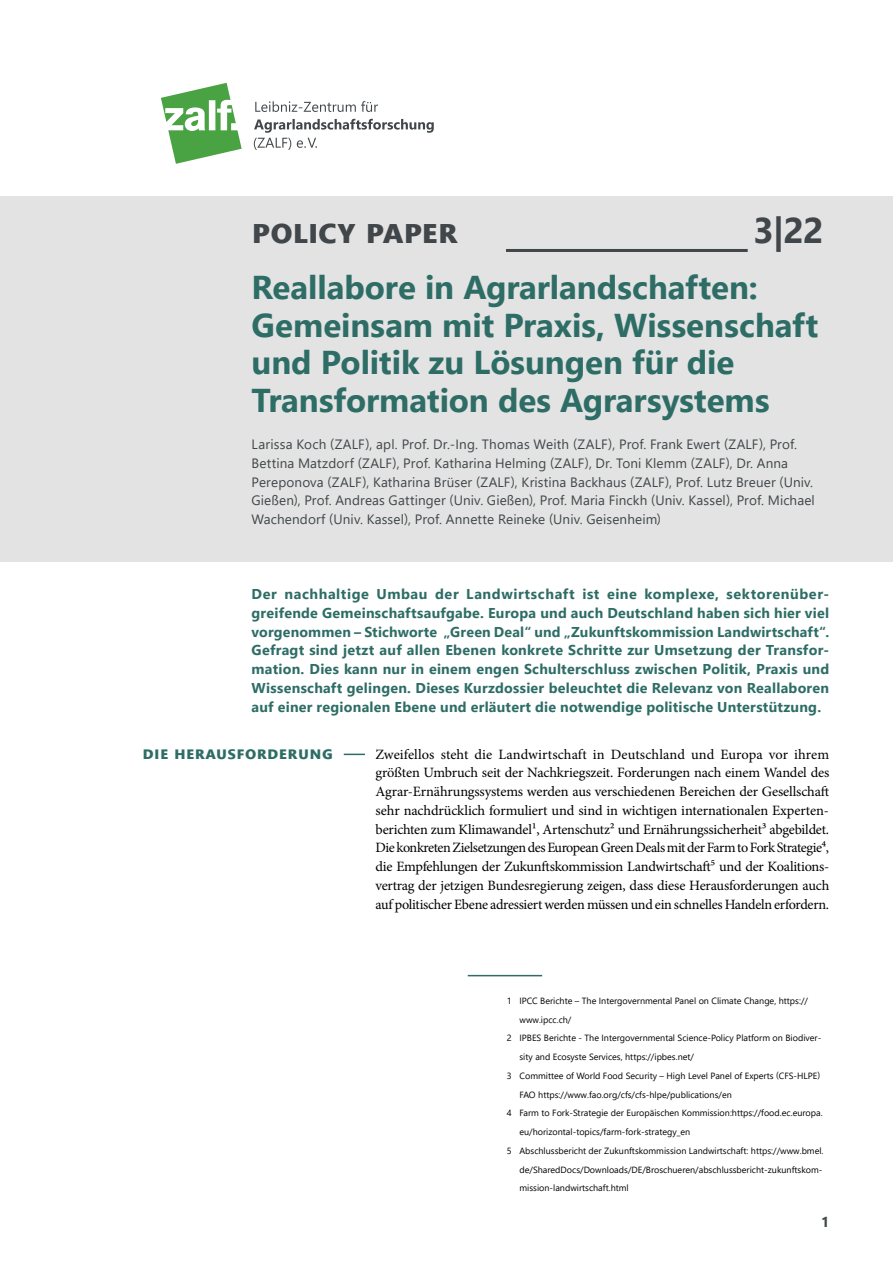
<style>
.page{position:relative;width:893px;height:1263px;background:#fff}
.page>*{position:absolute;margin:0;border:0;box-sizing:border-box;transform-origin:0 0}
.t1{font:700 35.7px "Segoe UI";color:#404649}
.t2{font:700 33px/37.5px "Segoe UI";color:#2e6d66}
.t3{font:700 18px "Segoe UI";letter-spacing:.125em;color:#2e6d66}
.t4{font:14.25px/18.8px "Minion Pro";letter-spacing:-.02em;color:#000;text-align:justify}
.t5{font:700 14.25px/18.8px "Segoe UI";letter-spacing:.015em;color:#2e6d66;text-align:justify}
.t6{font:700 14.25px "Segoe UI";color:#404649}
.t7{font:13.5px/18.8px "Segoe UI";letter-spacing:.01em;color:#404649}
.t8{font:9px "Segoe UI";color:#000}
</style>
<div class="page">
<div style="left:0;top:196px;width:893px;height:366px;background:#e3e3e3"></div>
<svg style="left:344px;top:754px;width:21px;height:1px"></svg>
<hr style="left:468px;top:975px;width:74px;height:1px;background:#2e6d66">
<svg style="left:161px;top:83px;width:81px;height:81px"></svg>
<svg style="left:254px;top:119px;width:180px;height:31px"></svg>
<svg style="left:255px;top:101px;width:123px;height:11px"></svg>
<hr style="left:506px;top:249px;width:242px;height:3px;background:#404649">
<h1 class="t1" style="left:252px;top:196px;width:202px">Policy Paper</h1>
<h1 class="t1" style="left:753px;top:196px;width:72px">3|22</h1>
<h2 class="t2" style="left:252px;top:266px;width:568px">Reallabore in Agrarlandschaften:<br>Gemeinsam mit Praxis, Wissenschaft und Politik zu Lösungen für die Transformation des Agrarsystems</h2>
<p class="t7" style="left:252px;top:434px;width:565px">Larissa Koch (ZALF), apl. Prof. Dr.-Ing. Thomas Weith (ZALF), Prof. Frank Ewert (ZALF), Prof.<br>Bettina Matzdorf (ZALF), Prof. Katharina Helming (ZALF), Dr. Toni Klemm (ZALF), Dr. Anna Pereponova (ZALF), Katharina Brüser (ZALF), Kristina Backhaus (ZALF), Prof. Lutz Breuer (Univ.<br>Gießen), Prof. Andreas Gattinger (Univ. Gießen), Prof. Maria Finckh (Univ. Kassel), Prof. Michael Wachendorf (Univ. Kassel), Prof. Annette Reineke (Univ. Geisenheim)</p>
<p class="t5" style="left:252px;top:584px;width:579px">Der nachhaltige Umbau der Landwirtschaft ist eine komplexe, sektorenüber&shy;greifende Gemeinschaftsaufgabe. Europa und auch Deutschland haben sich hier viel vorgenommen – Stichworte „Green Deal“ und „Zukunftskommission Landwirtschaft“.<br>Gefragt sind jetzt auf allen Ebenen konkrete Schritte zur Umsetzung der Transfor&shy;mation. Dies kann nur in einem engen Schulterschluss zwischen Politik, Praxis und Wissenschaft gelingen. Dieses Kurzdossier beleuchtet die Relevanz von Reallaboren auf einer regionalen Ebene und erläutert die notwendige politische Unterstützung.</p>
<p class="t4" style="left:376px;top:745px;width:455px">Zweifellos steht die Landwirtschaft in Deutschland und Europa vor ihrem größten Umbruch seit der Nachkriegszeit. Forderungen nach einem Wandel des Agrar-Ernährungssystems werden aus verschiedenen Bereichen der Gesellschaft sehr nachdrücklich formuliert und sind in wichtigen internationalen Experten&shy;berichten zum Klimawandel1, Artenschutz2 und Ernährungssicherheit3 abgebildet.<br>Die konkreten Zielsetzungen des European Green Deals mit der Farm to Fork Strategie4, die Empfehlungen der Zukunftskommission Landwirtschaft5 und der Koalitions&shy;vertrag der jetzigen Bundesregierung zeigen, dass diese Herausforderungen auch auf politischer Ebene adressiert werden müssen und ein schnelles Handeln erfordern.</p>
<p class="t3" style="left:142px;top:735px;width:192px">Die Herausforderung</p>
<p class="t8" style="left:507px;top:992px;width:303px">1 IPCC Berichte – The Intergovernmental Panel on Climate Change, https://</p>
<p class="t8" style="left:519px;top:1011px;width:53px">www.ipcc.ch/</p>
<p class="t8" style="left:507px;top:1029px;width:316px">2 IPBES Berichte - The Intergovernmental Science-Policy Platform on Biodiver-</p>
<p class="t8" style="left:519px;top:1048px;width:176px">sity and Ecosyste Services, https://ipbes.net/</p>
<p class="t8" style="left:507px;top:1067px;width:315px">3 Committee of World Food Security – High Level Panel of Experts (CFS-HLPE)</p>
<p class="t8" style="left:519px;top:1086px;width:214px">FAO https://www.fao.org/cfs/cfs-hlpe/publications/en</p>
<p class="t8" style="left:507px;top:1104px;width:317px">4 Farm to Fork-Strategie der Europäischen Kommission:https://food.ec.europa.</p>
<p class="t8" style="left:519px;top:1123px;width:172px">eu/horizontal-topics/farm-fork-strategy_en</p>
<p class="t8" style="left:507px;top:1142px;width:318px">5 Abschlussbericht der Zukunftskommission Landwirtschaft: https://www.bmel.</p>
<p class="t8" style="left:519px;top:1161px;width:304px">de/SharedDocs/Downloads/DE/Broschueren/abschlussbericht-zukunftskom-</p>
<p class="t8" style="left:519px;top:1179px;width:111px">mission-landwirtschaft.html</p>
<p class="t6" style="left:821px;top:1209px;width:10px">1</p>
</div>
